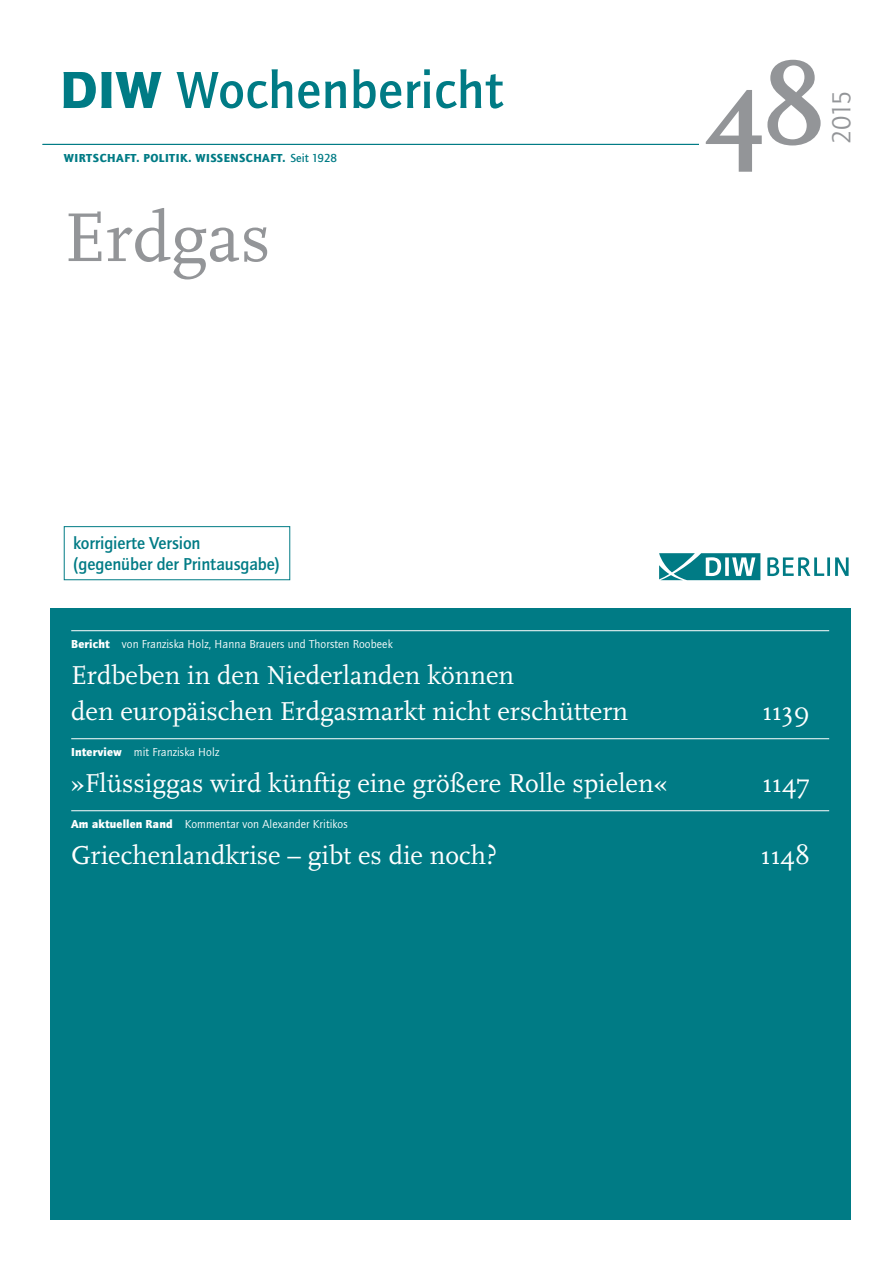
<style>
.page{position:relative;width:893px;height:1263px;background:#fff}
.page>*{position:absolute;margin:0;border:0;box-sizing:border-box;transform-origin:0 0}
.t1{font:700 114px "Scala Pro";color:#939598}
.t2{font:72px "Scala Pro";color:#939598}
.t3{font:500 54px "Quay Sans ITC Std";letter-spacing:.01em;color:#007b85}
.t4{font:27px/36px "Scala Pro";color:#fff}
.t5{font:27px "Quay Sans ITC Std";color:#939598}
.t6{font:500 17.85px/21.5px "Quay Sans ITC Std";letter-spacing:-.005em;color:#007b85}
.t7{font:12px "Quay Sans ITC Std";letter-spacing:.01em;color:#fff}
.t8{font:900 12px "Quay Sans ITC Std";letter-spacing:.04em;color:#007b85}
.s1{font-weight:900}
.s2{font-weight:500}
</style>
<div class="page">
<hr style="left:43px;top:144px;width:765px;height:1px;background:#007b85">
<svg style="left:767px;top:557px;width:82px;height:19px"></svg>
<svg style="left:659px;top:553px;width:101px;height:27px"></svg>
<div style="left:700px;top:90px;width:129px;height:63px;background:#fff"></div>
<div style="left:50px;top:608px;width:800px;height:607px;background:#007b85"></div>
<hr style="left:71px;top:630px;width:758px;height:1px;background:#fff">
<hr style="left:71px;top:738px;width:758px;height:1px;background:#fff">
<hr style="left:71px;top:810px;width:758px;height:1px;background:#fff">
<div style="left:64px;top:526px;width:226px;height:54px;border:1px solid #007b85"></div>
<h3 class="t3" style="left:60px;top:58px;width:445px"><span class="s1">DIW</span> Wochenbericht</h3>
<p class="t8" style="left:64px;top:151px;width:275px">WIRTSCHAFT. POLITIK. WISSENSCHAFT. <span class="s2">Seit 1928</span></p>
<h2 class="t2" style="left:64px;top:189px;width:209px">Erdgas</h2>
<h1 class="t1" style="left:705px;top:23px;width:122px">48</h1>
<p class="t5" style="left:826px;top:144px;width:55px;rotate:-90deg">2015</p>
<p class="t6" style="left:73px;top:532px;width:208px">korrigierte Version (gegenüber der Printausgabe)</p>
<p class="t7" style="left:71px;top:637px;width:323px"><span class="s1">Bericht</span> von Franziska Holz, Hanna Brauers und Thorsten Roobeek</p>
<p class="t4" style="left:71px;top:656px;width:558px">Erdbeben in den Niederlanden können<br>den europäischen Erdgasmarkt nicht erschüttern</p>
<p class="t4" style="left:762px;top:692px;width:49px">1139</p>
<p class="t7" style="left:71px;top:745px;width:150px"><span class="s1">Interview</span> mit Franziska Holz</p>
<p class="t4" style="left:71px;top:764px;width:597px">»Flüssiggas wird künftig eine größere Rolle spielen«</p>
<p class="t4" style="left:763px;top:764px;width:49px">1147</p>
<p class="t7" style="left:71px;top:817px;width:278px"><span class="s1">Am aktuellen Rand</span> Kommentar von Alexander Kritikos</p>
<p class="t4" style="left:71px;top:836px;width:427px">Griechenlandkrise – gibt es die noch?</p>
<p class="t4" style="left:761px;top:836px;width:51px">1148</p>
</div>
